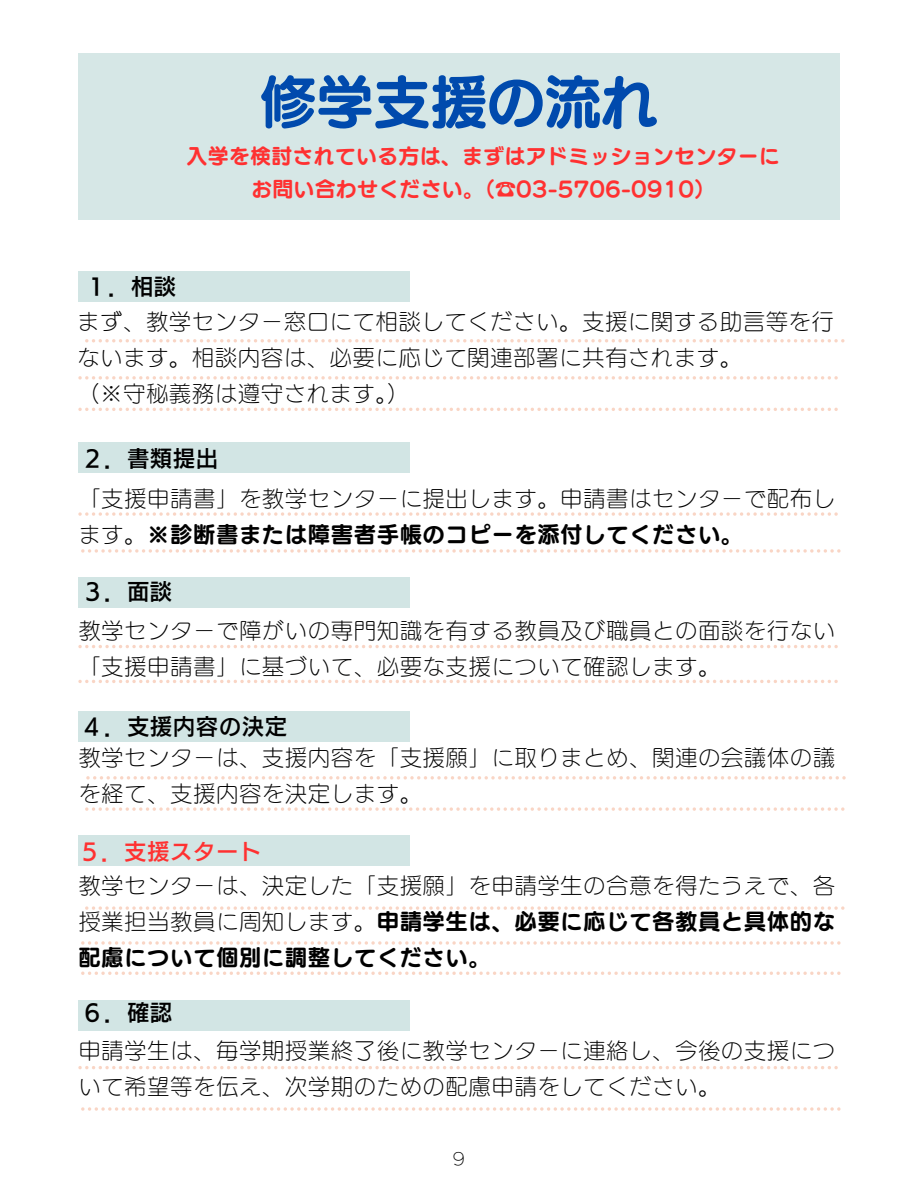
<style>
.page{position:relative;width:918px;height:1188px;background:#fff}
.page>*{position:absolute;margin:0;border:0;box-sizing:border-box;transform-origin:0 0}
.t1{font:57px "UD Marugo Large Pr 6 N B";color:#004aad}
.t2{font:22.5px/36px "UD Marugo Small Pr 6 N L";letter-spacing:.02em;color:#000}
.t3{font:22.5px "Canva UD Kakugo Small Pr 6 N DB";letter-spacing:.02em;color:#000}
.t4{font:22.5px "Canva UD Kakugo Small Pr 6 N DB";letter-spacing:.02em;color:#ff3131}
.t5{font:21px/32.7px "Canva UD Marugo Small Pr 6 N B";letter-spacing:.01em;color:#ff3131;text-align:center}
.t6{font:16.5px "UD Marugo Small Pr 6 N L";color:#000}
.s1{font-family:"Canva UD Marugo Small Pr 6 N B"}
</style>
<div class="page">
<svg style="left:78px;top:376px;width:760px;height:4px"></svg>
<svg style="left:78px;top:512px;width:760px;height:4px"></svg>
<svg style="left:78px;top:645px;width:760px;height:3px"></svg>
<div style="left:78px;top:54px;width:762px;height:166px;background:#d2e5e4"></div>
<div style="left:78px;top:443px;width:331px;height:30px;background:#d2e5e4"></div>
<div style="left:78px;top:577px;width:331px;height:31px;background:#d2e5e4"></div>
<div style="left:78px;top:272px;width:331px;height:30px;background:#d2e5e4"></div>
<svg style="left:85px;top:339px;width:760px;height:3px"></svg>
<div style="left:78px;top:711px;width:331px;height:30px;background:#d2e5e4"></div>
<div style="left:78px;top:836px;width:331px;height:30px;background:#d2e5e4"></div>
<div style="left:78px;top:1001px;width:331px;height:30px;background:#d2e5e4"></div>
<svg style="left:86px;top:776px;width:760px;height:4px"></svg>
<svg style="left:81px;top:941px;width:760px;height:4px"></svg>
<svg style="left:85px;top:906px;width:760px;height:4px"></svg>
<svg style="left:78px;top:1066px;width:760px;height:3px"></svg>
<svg style="left:78px;top:408px;width:760px;height:3px"></svg>
<svg style="left:81px;top:549px;width:760px;height:4px"></svg>
<svg style="left:78px;top:680px;width:760px;height:3px"></svg>
<svg style="left:85px;top:807px;width:760px;height:4px"></svg>
<svg style="left:81px;top:972px;width:760px;height:3px"></svg>
<svg style="left:81px;top:1107px;width:760px;height:4px"></svg>
<p class="t1" style="left:260px;top:74px;width:400px">修学支援の流れ</p>
<p class="t5" style="left:187px;top:140px;width:595px">入学を検討されている方は、まずはアドミッションセンターにお問い合わせください。（☎03-5706-0910）</p>
<p class="t3" style="left:85px;top:275px;width:93px">１．相談</p>
<p class="t2" style="left:77px;top:304px;width:756px">まず、教学センター窓口にて相談してください。支援に関する助言等を行ないます。相談内容は、必要に応じて関連部署に共有されます。</p>
<h1 class="t2" style="left:77px;top:376px;width:334px">（※守秘義務は遵守されます。）</h1>
<p class="t3" style="left:81px;top:447px;width:139px">２．書類提出</p>
<h2 class="t2" style="left:78px;top:480px;width:758px">「支援申請書」を教学センターに提出します。申請書はセンターで配布します。<span class="s1">※診断書または障害者手帳のコピーを添付してください。</span></h2>
<p class="t3" style="left:81px;top:581px;width:93px">３．面談</p>
<p class="t2" style="left:78px;top:613px;width:758px">教学センターで障がいの専門知識を有する教員及び職員との面談を行ない「支援申請書」に基づいて、必要な支援について確認します。</p>
<p class="t3" style="left:81px;top:715px;width:208px">４．支援内容の決定</p>
<p class="t2" style="left:78px;top:739px;width:758px">教学センターは、支援内容を「支援願」に取りまとめ、関連の会議体の議を経て、支援内容を決定します。</p>
<p class="t4" style="left:78px;top:840px;width:185px">５．支援スタート</p>
<p class="t2" style="left:78px;top:867px;width:758px;text-align:justify">教学センターは、決定した「支援願」を申請学生の合意を得たうえで、各授業担当教員に周知します。<span class="s1">申請学生は、必要に応じて各教員と具体的な配慮について個別に調整してください。</span></p>
<p class="t3" style="left:81px;top:1001px;width:93px">６．確認</p>
<p class="t2" style="left:78px;top:1033px;width:758px">申請学生は、毎学期授業終了後に教学センターに連絡し、今後の支援について希望等を伝え、次学期のための配慮申請をしてください。</p>
<p class="t6" style="left:453px;top:1150px;width:13px">9</p>
</div>
